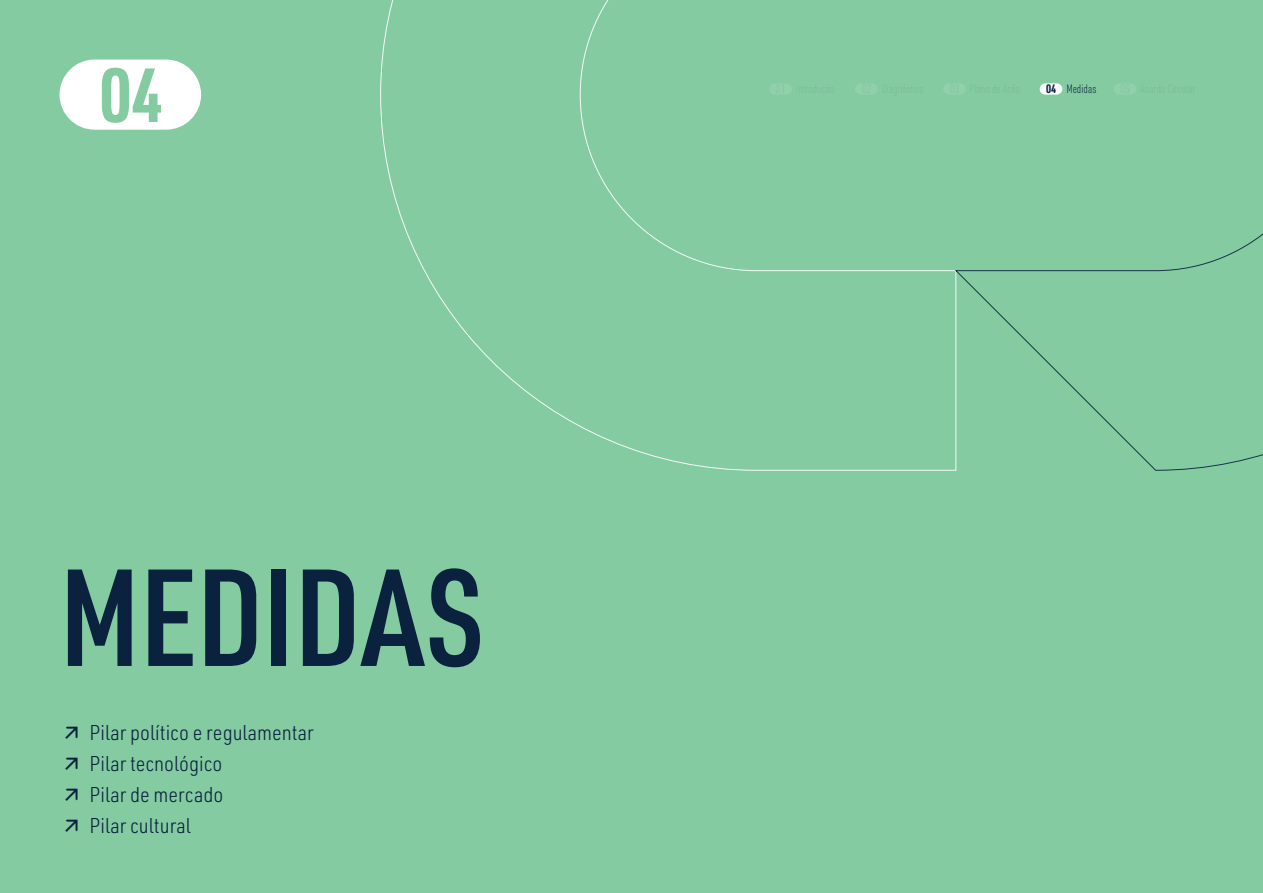
<style>
.page{position:relative;width:1263px;height:893px;background:#84cba1}
.page>*{position:absolute;margin:0;border:0;box-sizing:border-box;transform-origin:0 0}
.t1{font:600 135px "URWDIN Cond";color:#0b223f}
.t2{font:700 75px "URWDIN Cond";color:#84cba1}
.t3{font:300 21px/31.2px "URWDIN Semi Cond";color:#0b223f}
.t4{font:200 12px "URWDIN Cond";color:#0b223f}
.s1{font-family:"Navigo";font-weight:400}
.s2{font-weight:700}
</style>
<div class="page">
<div style="left:60px;top:60px;width:141px;height:70px;background:#fff;border-radius:35px"></div>
<svg style="left:380px;top:0;width:575px;height:471px"></svg>
<svg style="left:955px;top:84px;width:308px;height:387px"></svg>
<div style="left:855px;top:83px;width:22px;height:12px;background:#90d0aa;border-radius:6px"></div>
<div style="left:769px;top:83px;width:23px;height:12px;background:#90d0aa;border-radius:6px"></div>
<div style="left:943px;top:83px;width:23px;height:12px;background:#90d0aa;border-radius:6px"></div>
<div style="left:1040px;top:83px;width:22px;height:12px;background:#fff;border-radius:6px"></div>
<div style="left:1113px;top:83px;width:23px;height:12px;background:#90d0aa;border-radius:6px"></div>
<h2 class="t2" style="left:100px;top:44px;width:64px">04</h2>
<h1 class="t1" style="left:60px;top:527px;width:426px">MEDIDAS</h1>
<p class="t3" style="left:60px;top:716px;width:256px"><span class="s1">↗</span> Pilar político e regulamentar <span class="s1">↗</span> Pilar tecnológico<br><span class="s1">↗</span> Pilar de mercado<br><span class="s1">↗</span> Pilar cultural</p>
<p class="t4" style="left:1046px;top:81px;width:52px"><span class="s2">04</span> Medidas</p>
</div>
